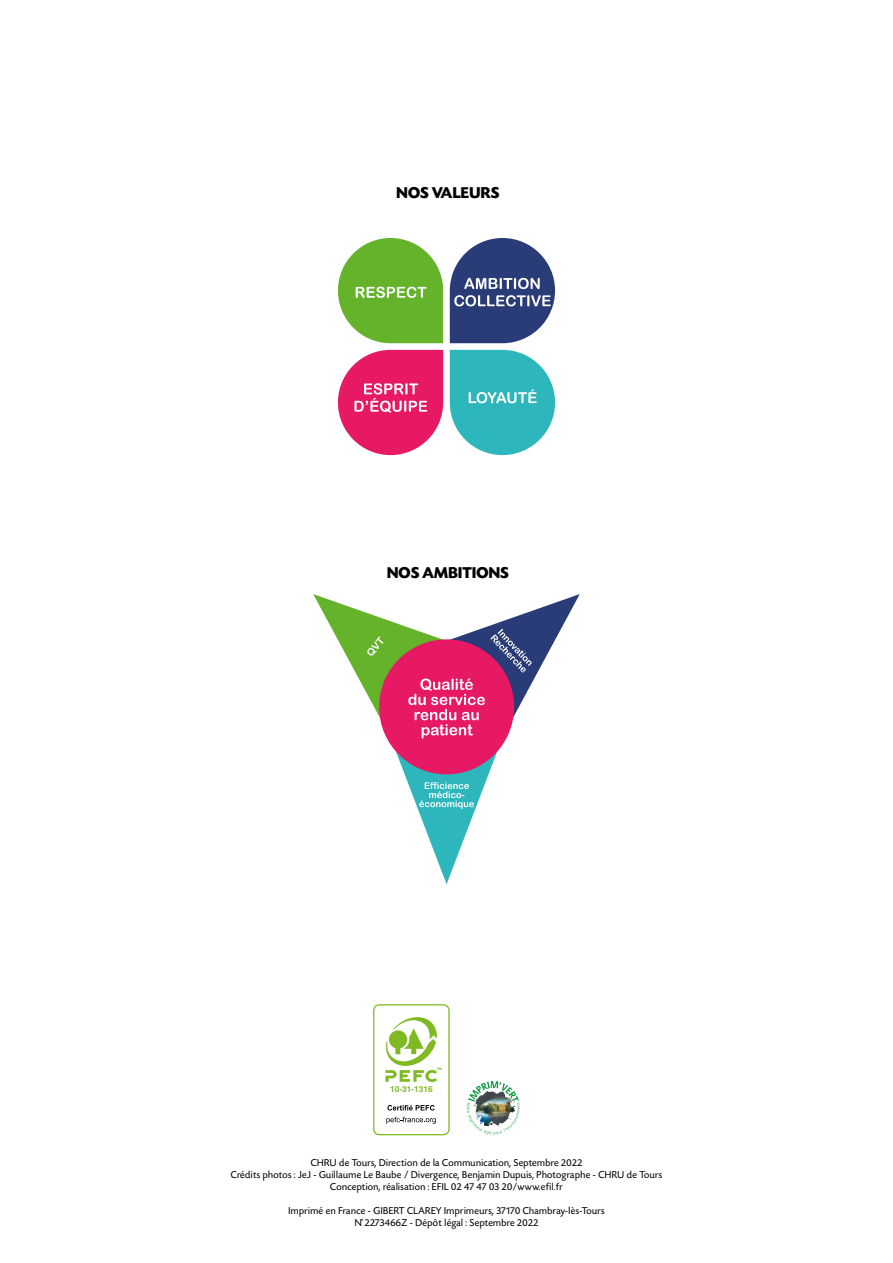
<style>
.page{position:relative;width:893px;height:1263px;background:#fff}
.page>*{position:absolute;margin:0;border:0;box-sizing:border-box;transform-origin:0 0}
._4_SS_TITRE_2{font:700 16.5px "Today SHOP";letter-spacing:.02em;color:#000}
.niv_1_-_bold_12pt{font:10.5px "Today SHOP";letter-spacing:.04em;color:#000}
.SOMMAIRE_ENTREE_CHAP{font:700 8.4px "Helvetica";color:#7fba23}
</style>
<div class="page">
<img style="left:469px;top:1081px;width:43px;height:45px">
<svg style="left:373px;top:1004px;width:77px;height:131px"></svg>
<div style="left:374px;top:1005px;width:74px;height:129px;background:#fff;border-radius:5px"></div>
<svg style="left:385px;top:1017px;width:56px;height:65px"></svg>
<svg style="left:387px;top:1105px;width:48px;height:5px"></svg>
<svg style="left:386px;top:1117px;width:50px;height:7px"></svg>
<svg style="left:338px;top:350px;width:105px;height:105px"></svg>
<svg style="left:450px;top:238px;width:105px;height:105px"></svg>
<svg style="left:450px;top:350px;width:105px;height:105px"></svg>
<svg style="left:338px;top:238px;width:105px;height:105px"></svg>
<div style="left:379px;top:639px;width:135px;height:135px;background:#e71965;border-radius:50%"></div>
<svg style="left:313px;top:594px;width:267px;height:144px"></svg>
<svg style="left:396px;top:752px;width:101px;height:132px"></svg>
<p class="_4_SS_TITRE_2" style="left:396px;top:184px;width:104px">NOS VALEURS</p>
<p class="_4_SS_TITRE_2" style="left:387px;top:564px;width:123px">NOS AMBITIONS</p>
<p class="SOMMAIRE_ENTREE_CHAP" style="left:390px;top:1084px;width:44px">10-31-1316</p>
<p class="niv_1_-_bold_12pt" style="left:311px;top:1157px;width:273px">CHRU de Tours, Direction de la Communication, Septembre 2022</p>
<p class="niv_1_-_bold_12pt" style="left:231px;top:1169px;width:433px">Crédits photos : JeJ - Guillaume Le Baube / Divergence, Benjamin Dupuis, Photographe - CHRU de Tours</p>
<p class="niv_1_-_bold_12pt" style="left:330px;top:1181px;width:234px">Conception, réalisation : EFIL 02 47 47 03 20/www.efil.fr</p>
<p class="niv_1_-_bold_12pt" style="left:288px;top:1205px;width:317px">Imprimé en France - GIBERT CLAREY Imprimeurs, 37170 Chambray-lès-Tours</p>
<p class="niv_1_-_bold_12pt" style="left:355px;top:1217px;width:185px">N˚ 2273466Z - Dépôt légal : Septembre 2022</p>
</div>
